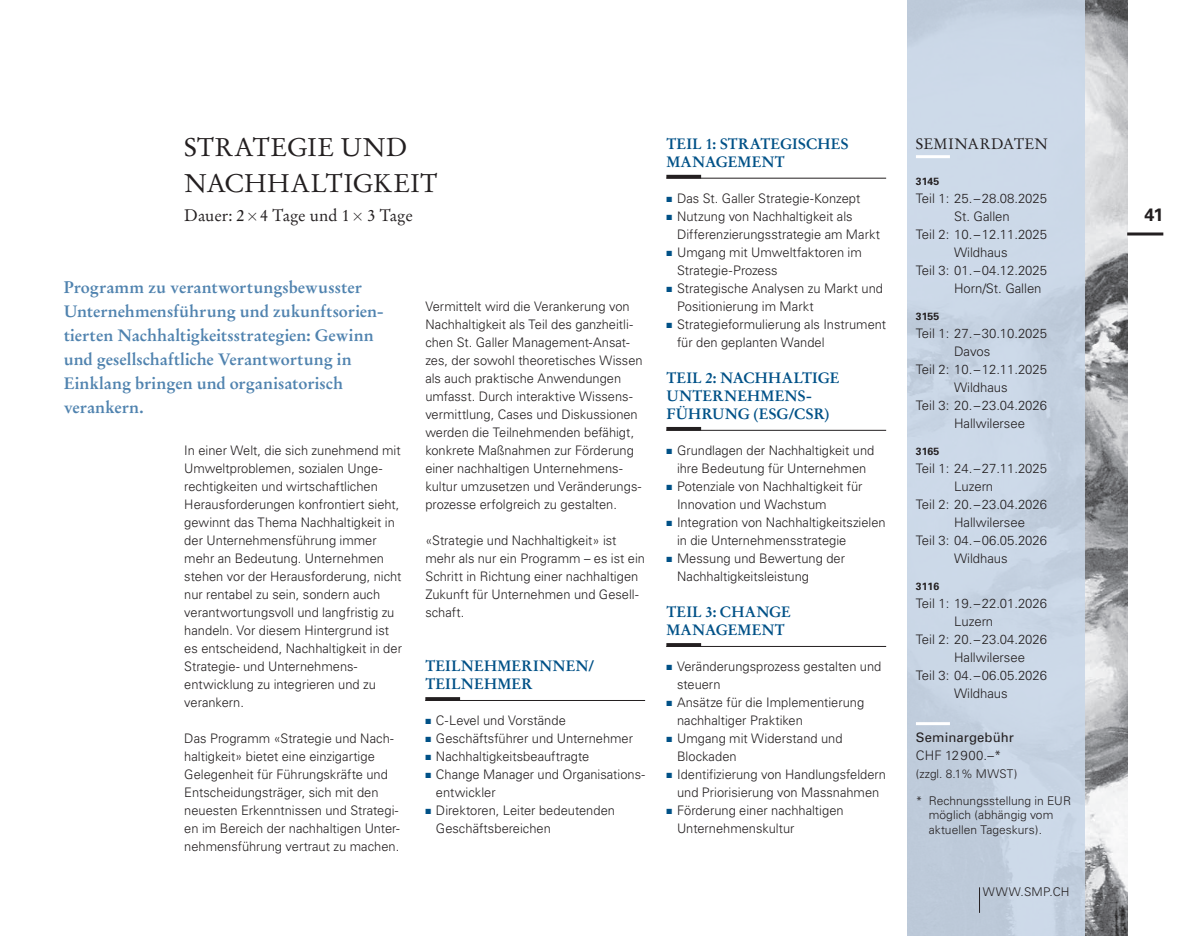
<style>
.page{position:relative;width:1191px;height:936px;background:#fff}
.page>*{position:absolute;margin:0;border:0;box-sizing:border-box;transform-origin:0 0}
.t1{font:25.5px/36px "Stempel Garamond";letter-spacing:.01em;color:#231f20}
.t2{font:700 18px "Univers";color:#231f20}
.t3{font:700 16.5px/24px "Stempel Garamond";color:#5083af}
.t4{font:16.5px "Stempel Garamond";letter-spacing:-.005em;color:#231f20}
.t5{font:700 15px/18px "Stempel Garamond";letter-spacing:.005em;color:#005187}
.t6{font:15px "Stempel Garamond";letter-spacing:.015em;color:#231f20}
.t7{font:300 13.2px/18px "Univers";color:#231f20}
.t8{font:13.2px "Univers";letter-spacing:.005em;color:#231f20}
.t9{font:300 13.2px "Univers";letter-spacing:.025em;color:#231f20}
.t10{font:300 12px/14.2px "Univers";letter-spacing:.005em;color:#231f20}
.t11{font:700 10.5px "Univers";color:#231f20}
.s1{font-family:"Mathematical Pi One";font-size:13.5px}
.s2{color:#005187}
</style>
<div class="page">
<img style="left:1084px;top:0;width:43px;height:935px">
<div style="left:907px;top:0;width:177px;height:935px;background:#c9d7e8"></div>
<hr style="left:1127px;top:232px;width:36px;height:3px;background:#231f20">
<svg style="left:979px;top:887px;width:1px;height:25px"></svg>
<hr style="left:425px;top:700px;width:220px;height:1px;background:#231f20">
<hr style="left:425px;top:697px;width:35px;height:3px;background:#231f20">
<hr style="left:666px;top:178px;width:220px;height:1px;background:#231f20">
<hr style="left:666px;top:175px;width:35px;height:3px;background:#231f20">
<hr style="left:666px;top:430px;width:220px;height:1px;background:#231f20">
<hr style="left:666px;top:427px;width:35px;height:3px;background:#231f20">
<hr style="left:666px;top:646px;width:220px;height:1px;background:#231f20">
<hr style="left:666px;top:643px;width:35px;height:3px;background:#231f20">
<hr style="left:916px;top:155px;width:34px;height:3px;background:#fff">
<hr style="left:916px;top:722px;width:34px;height:3px;background:#fff">
<h1 class="t1" style="left:184px;top:129px;width:255px">STRATEGIE UND<br>NACHHALTIGKEIT</h1>
<p class="t4" style="left:184px;top:205px;width:230px">Dauer: 2 <span class="s1">3</span> 4 Tage und 1 <span class="s1">3</span> 3 Tage</p>
<p class="t3" style="left:64px;top:275px;width:321px">Programm zu verantwortungsbewusster Unternehmensführung und zukunftsorien&shy;tierten Nachhaltigkeitsstrategien: Gewinn und gesellschaftliche Verantwortung in Einklang bringen und organisatorisch verankern.</p>
<p class="t7" style="left:184px;top:441px;width:219px">In einer Welt, die sich zunehmend mit Umweltproblemen, sozialen Unge&shy;rechtigkeiten und wirtschaftlichen Herausforderungen konfrontiert sieht, gewinnt das Thema Nachhaltigkeit in der Unternehmensführung immer mehr an Bedeutung. Unternehmen stehen vor der Herausforderung, nicht nur rentabel zu sein, sondern auch verantwortungsvoll und langfristig zu handeln. Vor diesem Hintergrund ist es entscheidend, Nachhaltigkeit in der Strategie- und Unternehmens&shy;entwicklung zu integrieren und zu verankern.</p>
<p class="t7" style="left:184px;top:729px;width:217px">Das Programm «Strategie und Nach&shy;haltigkeit» bietet eine einzigartige Gelegenheit für Führungskräfte und Entscheidungsträger, sich mit den neuesten Erkenntnissen und Strategi&shy;en im Bereich der nachhaltigen Unter&shy;nehmensführung vertraut zu machen.</p>
<p class="t7" style="left:425px;top:297px;width:219px">Vermittelt wird die Verankerung von Nachhaltigkeit als Teil des ganzheitli&shy;chen St. Galler Management-Ansat&shy;zes, der sowohl theoretisches Wissen als auch praktische Anwendungen umfasst. Durch interaktive Wissens&shy;vermittlung, Cases und Diskussionen werden die Teilnehmenden befähigt, konkrete Maßnahmen zur Förderung einer nachhaltigen Unternehmens&shy;kultur umzusetzen und Veränderungs&shy;prozesse erfolgreich zu gestalten.</p>
<p class="t7" style="left:425px;top:531px;width:221px">«Strategie und Nachhaltigkeit» ist mehr als nur ein Programm – es ist ein<br>Schritt in Richtung einer nachhaltigen<br>Zukunft für Unternehmen und Gesell&shy;schaft.</p>
<p class="t5" style="left:425px;top:657px;width:170px">TEILNEHMERINNEN/<br>TEILNEHMER</p>
<p class="t7" style="left:425px;top:711px;width:142px"><span class="s2">■</span> C-Level und Vorstände</p>
<p class="t7" style="left:425px;top:729px;width:209px"><span class="s2">■</span> Geschäftsführer und Unternehmer</p>
<p class="t7" style="left:425px;top:747px;width:166px"><span class="s2">■</span> Nachhaltigkeitsbeauftragte</p>
<p class="t7" style="left:436px;top:765px;width:211px;text-indent:-11px"><span class="s2">■</span> Change Manager und Organisations&shy;entwickler</p>
<p class="t7" style="left:436px;top:801px;width:180px;text-indent:-11px"><span class="s2">■</span> Direktoren, Leiter bedeutenden<br>Geschäftsbereichen</p>
<p class="t5" style="left:666px;top:135px;width:184px">TEIL 1: STRATEGISCHES<br>MANAGEMENT</p>
<p class="t7" style="left:666px;top:189px;width:195px"><span class="s2">■</span> Das St. Galler Strategie-Konzept</p>
<p class="t7" style="left:677px;top:207px;width:204px;text-indent:-11px"><span class="s2">■</span> Nutzung von Nachhaltigkeit als<br>Differenzierungsstrategie am Markt</p>
<p class="t7" style="left:677px;top:243px;width:186px;text-indent:-11px"><span class="s2">■</span> Umgang mit Umweltfaktoren im<br>Strategie-Prozess</p>
<p class="t7" style="left:677px;top:279px;width:207px;text-indent:-11px"><span class="s2">■</span> Strategische Analysen zu Markt und<br>Positionierung im Markt</p>
<p class="t7" style="left:677px;top:315px;width:211px;text-indent:-11px"><span class="s2">■</span> Strategieformulierung als Instrument für den geplanten Wandel</p>
<p class="t5" style="left:666px;top:369px;width:175px">TEIL 2: NACHHALTIGE<br>UNTERNEHMENS-<br>FÜHRUNG (ESG/CSR)</p>
<p class="t7" style="left:666px;top:441px;width:209px;text-align:center"><span class="s2">■</span> Grundlagen der Nachhaltigkeit und ihre Bedeutung für Unternehmen</p>
<p class="t7" style="left:677px;top:477px;width:187px;text-indent:-11px"><span class="s2">■</span> Potenziale von Nachhaltigkeit für<br>Innovation und Wachstum</p>
<p class="t7" style="left:677px;top:513px;width:210px;text-indent:-11px"><span class="s2">■</span> Integration von Nachhaltigkeitszielen in die Unternehmensstrategie</p>
<p class="t7" style="left:677px;top:549px;width:169px;text-indent:-11px"><span class="s2">■</span> Messung und Bewertung der<br>Nachhaltigkeitsleistung</p>
<p class="t5" style="left:666px;top:603px;width:126px">TEIL 3: CHANGE<br>MANAGEMENT</p>
<p class="t7" style="left:677px;top:657px;width:206px;text-indent:-11px"><span class="s2">■</span> Veränderungsprozess gestalten und steuern</p>
<p class="t7" style="left:677px;top:693px;width:189px;text-indent:-11px"><span class="s2">■</span> Ansätze für die Implementierung nachhaltiger Praktiken</p>
<p class="t7" style="left:677px;top:729px;width:167px;text-indent:-11px"><span class="s2">■</span> Umgang mit Widerstand und<br>Blockaden</p>
<p class="t7" style="left:666px;top:765px;width:221px;text-align:center"><span class="s2">■</span> Identifizierung von Handlungsfeldern und Priorisierung von Massnahmen</p>
<p class="t7" style="left:677px;top:801px;width:168px;text-indent:-11px"><span class="s2">■</span> Förderung einer nachhaltigen<br>Unternehmenskultur</p>
<p class="t6" style="left:916px;top:135px;width:133px">SEMINARDATEN</p>
<p class="t11" style="left:916px;top:175px;width:25px">3145</p>
<p class="t7" style="left:916px;top:189px;width:133px">Teil 1: 25.–28.08.2025</p>
<p class="t7" style="left:954px;top:207px;width:57px">St. Gallen</p>
<p class="t7" style="left:916px;top:225px;width:133px">Teil 2: 10.–12.11.2025</p>
<p class="t7" style="left:954px;top:243px;width:55px">Wildhaus</p>
<p class="t7" style="left:916px;top:261px;width:133px">Teil 3: 01.–04.12.2025</p>
<p class="t7" style="left:954px;top:279px;width:89px">Horn/St. Gallen</p>
<p class="t11" style="left:916px;top:310px;width:25px">3155</p>
<p class="t7" style="left:916px;top:324px;width:133px">Teil 1: 27.–30.10.2025</p>
<p class="t7" style="left:954px;top:342px;width:38px">Davos</p>
<p class="t7" style="left:916px;top:360px;width:133px">Teil 2: 10.–12.11.2025</p>
<p class="t7" style="left:954px;top:378px;width:55px">Wildhaus</p>
<p class="t7" style="left:916px;top:396px;width:133px">Teil 3: 20.–23.04.2026</p>
<p class="t7" style="left:954px;top:414px;width:72px">Hallwilersee</p>
<p class="t11" style="left:916px;top:445px;width:25px">3165</p>
<p class="t7" style="left:916px;top:459px;width:133px">Teil 1: 24.–27.11.2025</p>
<p class="t7" style="left:954px;top:477px;width:41px">Luzern</p>
<p class="t7" style="left:916px;top:495px;width:133px">Teil 2: 20.–23.04.2026</p>
<p class="t7" style="left:954px;top:513px;width:72px">Hallwilersee</p>
<p class="t7" style="left:916px;top:531px;width:133px">Teil 3: 04.–06.05.2026</p>
<p class="t7" style="left:954px;top:549px;width:55px">Wildhaus</p>
<p class="t11" style="left:916px;top:580px;width:25px">3116</p>
<p class="t7" style="left:916px;top:594px;width:133px">Teil 1: 19.–22.01.2026</p>
<p class="t7" style="left:954px;top:612px;width:41px">Luzern</p>
<p class="t7" style="left:916px;top:630px;width:133px">Teil 2: 20.–23.04.2026</p>
<p class="t7" style="left:954px;top:648px;width:72px">Hallwilersee</p>
<p class="t7" style="left:916px;top:666px;width:133px">Teil 3: 04.–06.05.2026</p>
<p class="t7" style="left:954px;top:684px;width:55px">Wildhaus</p>
<p class="t8" style="left:916px;top:729px;width:99px">Seminargebühr</p>
<p class="t9" style="left:916px;top:747px;width:87px">CHF 12900.–*</p>
<p class="t10" style="left:916px;top:766px;width:103px">(zzgl. 8.1% MWST)</p>
<p class="t10" style="left:928px;top:793px;width:144px;text-indent:-13px">* Rechnungsstellung in EUR möglich (abhängig vom aktuellen Tageskurs).</p>
<p class="t10" style="left:982px;top:884px;width:88px">WWW.SMP.CH</p>
<h2 class="t2" style="left:1144px;top:204px;width:20px">41</h2>
</div>
